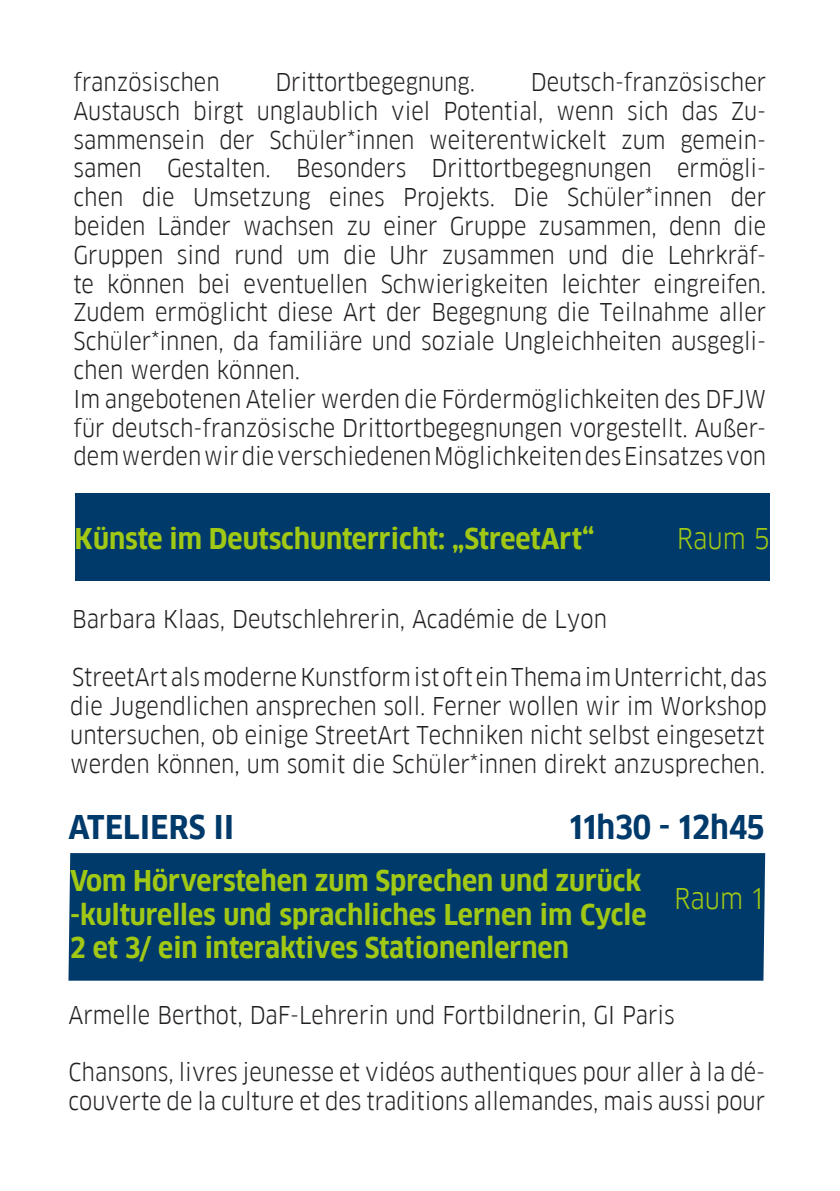
<style>
.page{position:relative;width:840px;height:1191px;background:#fff}
.page>*{position:absolute;margin:0;border:0;box-sizing:border-box;transform-origin:0 0}
.t1{font:700 32px "Goethe FF Clan";color:#003a6b}
.t2{font:700 28px/33.6px "Goethe FF Clan";color:#a0c814}
.t3{font:28px "Goethe FF Clan";color:#a0c814}
.t4{font:24px/28.8px "Goethe FF Clan";color:#231f20;text-align:justify}
</style>
<div class="page">
<div style="left:75px;top:493px;width:693px;height:88px;background:#003a6b"></div>
<div style="left:68px;top:853px;width:696px;height:127px;background:#003a6b"></div>
<p class="t4" style="left:73px;top:68px;width:148px">französischen</p>
<p class="t4" style="left:275px;top:68px;width:201px">Drittortbegegnung.</p>
<p class="t4" style="left:73px;top:68px;width:694px;text-indent:457px">Deutsch-französischer Austausch birgt unglaublich viel Potential, wenn sich das Zu&shy;sammensein der Schüler*innen weiterentwickelt zum gemein&shy;samen Gestalten. Besonders Drittortbegegnungen ermögli&shy;chen die Umsetzung eines Projekts. Die Schüler*innen der beiden Länder wachsen zu einer Gruppe zusammen, denn die Gruppen sind rund um die Uhr zusammen und die Lehrkräf&shy;te können bei eventuellen Schwierigkeiten leichter eingreifen.</p>
<p class="t4" style="left:73px;top:298px;width:694px">Zudem ermöglicht diese Art der Begegnung die Teilnahme aller Schüler*innen, da familiäre und soziale Ungleichheiten ausgegli&shy;chen werden können.</p>
<p class="t4" style="left:73px;top:384px;width:694px">Im angebotenen Atelier werden die Fördermöglichkeiten des DFJW für deutsch-französische Drittortbegegnungen vorgestellt. Außer&shy;dem werden wir die verschiedenen Möglichkeiten des Einsatzes von</p>
<p class="t2" style="left:75px;top:522px;width:521px">Künste im Deutschunterricht: „StreetArt“</p>
<p class="t3" style="left:676px;top:522px;width:94px">Raum 5</p>
<p class="t4" style="left:72px;top:605px;width:536px">Barbara Klaas, Deutschlehrerin, Académie de Lyon</p>
<p class="t4" style="left:70px;top:663px;width:697px">StreetArt als moderne Kunstform ist oft ein Thema im Unterricht, das die Jugendlichen ansprechen soll. Ferner wollen wir im Workshop untersuchen, ob einige StreetArt Techniken nicht selbst eingesetzt werden können, um somit die Schüler*innen direkt anzusprechen.</p>
<p class="t1" style="left:69px;top:808px;width:167px">ATELIERS II</p>
<p class="t1" style="left:569px;top:808px;width:196px">11h30 - 12h45</p>
<p class="t2" style="left:70px;top:864px;width:572px">Vom Hörverstehen zum Sprechen und zurück</p>
<p class="t2" style="left:70px;top:898px;width:577px">-kulturelles und sprachliches Lernen im Cycle<br>2 et 3/ ein interaktives Stationenlernen</p>
<p class="t3" style="left:673px;top:881px;width:90px">Raum 1</p>
<p class="t4" style="left:68px;top:1000px;width:607px">Armelle Berthot, DaF-Lehrerin und Fortbildnerin, GI Paris</p>
<p class="t4" style="left:68px;top:1058px;width:698px">Chansons, livres jeunesse et vidéos authentiques pour aller à la dé&shy;couverte de la culture et des traditions allemandes, mais aussi pour</p>
</div>
